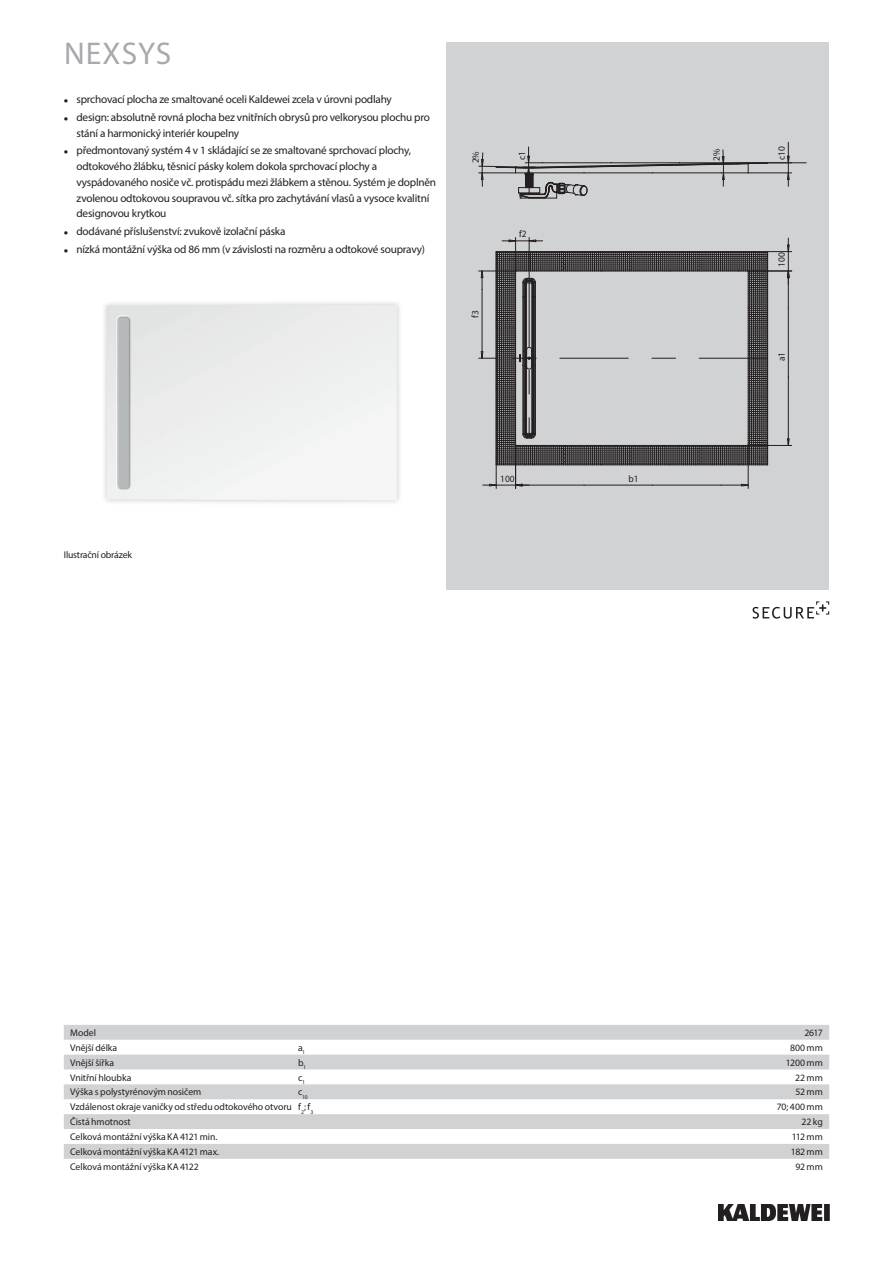
<style>
.page{position:relative;width:893px;height:1263px;background:#fff}
.page>*{position:absolute;margin:0;border:0;box-sizing:border-box;transform-origin:0 0}
.t1{font:31.5px "Myriad Pro";letter-spacing:.03em;color:#a8a9ad}
.t2{font:11.25px/15.8px "Myriad Pro";letter-spacing:-.02em;color:#231f20}
.t3{font:9.75px "Myriad Pro";letter-spacing:-.005em;color:#231f20}
.t4{font:9.6px "Myriad Pro";color:#231f20}
.t5{font:5.7px "Myriad Pro";color:#231f20}
.s1{font-size:15.75px}
</style>
<div class="page">
<img style="left:719px;top:1204px;width:110px;height:16px">
<div style="left:446px;top:43px;width:383px;height:547px;background:#d1d2d4"></div>
<svg style="left:479px;top:237px;width:313px;height:251px"></svg>
<img style="left:104px;top:302px;width:296px;height:201px">
<svg style="left:64px;top:1025px;width:765px;height:134px;fill:#d1d2d4"></svg>
<svg style="left:753px;top:601px;width:76px;height:18px"></svg>
<svg style="left:478px;top:142px;width:328px;height:57px"></svg>
<h1 class="t1" style="left:64px;top:34px;width:109px">NEXSYS</h1>
<p class="t2" style="left:64px;top:91px;width:330px"><span class="s1">•</span> sprchovací plocha ze smaltované oceli Kaldewei zcela v úrovni podlahy</p>
<p class="t2" style="left:77px;top:109px;width:355px;text-indent:-13px"><span class="s1">•</span> design: absolutně rovná plocha bez vnitřních obrysů pro velkorysou plochu pro stání a harmonický interiér koupelny</p>
<p class="t2" style="left:77px;top:143px;width:361px;text-indent:-13px"><span class="s1">•</span> předmontovaný systém 4 v 1 skládající se ze smaltované sprchovací plochy, odtokového žlábku, těsnicí pásky kolem dokola sprchovací plochy a vyspádovaného nosiče vč. protispádu mezi žlábkem a stěnou. Systém je doplněn zvolenou odtokovou soupravou vč. sítka pro zachytávání vlasů a vysoce kvalitní designovou krytkou</p>
<p class="t2" style="left:64px;top:223px;width:223px"><span class="s1">•</span> dodávané příslušenství: zvukově izolační páska</p>
<p class="t2" style="left:64px;top:241px;width:363px"><span class="s1">•</span> nízká montážní výška od 86 mm (v závislosti na rozměru a odtokové soupravy)</p>
<p class="t4" style="left:469px;top:318px;width:9px;rotate:-90deg">f3</p>
<p class="t4" style="left:516px;top:160px;width:11px;rotate:-90deg">c1</p>
<p class="t4" style="left:519px;top:228px;width:9px">f2</p>
<p class="t3" style="left:64px;top:549px;width:70px">Ilustrační obrázek</p>
<p class="t4" style="left:500px;top:473px;width:16px">100</p>
<p class="t4" style="left:629px;top:473px;width:12px">b1</p>
<p class="t4" style="left:776px;top:160px;width:15px;rotate:-90deg">c10</p>
<p class="t4" style="left:776px;top:267px;width:16px;rotate:-90deg">100</p>
<p class="t4" style="left:776px;top:361px;width:11px;rotate:-90deg">a1</p>
<p class="t3" style="left:70px;top:1027px;width:27px">Model</p>
<p class="t3" style="left:804px;top:1027px;width:20px">2617</p>
<p class="t3" style="left:70px;top:1041px;width:49px">Vnější délka</p>
<p class="t3" style="left:298px;top:1041px;width:8px">a<sub>1</sub></p>
<p class="t3" style="left:790px;top:1041px;width:34px">800 mm</p>
<p class="t3" style="left:70px;top:1056px;width:45px">Vnější šířka</p>
<p class="t3" style="left:298px;top:1056px;width:9px">b<sub>1</sub></p>
<p class="t3" style="left:786px;top:1056px;width:38px">1200 mm</p>
<p class="t3" style="left:70px;top:1071px;width:63px">Vnitřní hloubka</p>
<p class="t3" style="left:298px;top:1071px;width:8px">c<sub>1</sub></p>
<p class="t3" style="left:795px;top:1071px;width:29px">22 mm</p>
<p class="t3" style="left:70px;top:1086px;width:133px">Výška s polystyrénovým nosičem</p>
<p class="t5" style="left:298px;top:1093px;width:11px"><sup>c</sup>10</p>
<p class="t3" style="left:795px;top:1086px;width:29px">52 mm</p>
<p class="t3" style="left:70px;top:1101px;width:245px">Vzdálenost okraje vaničky od středu odtokového otvoru f<sub>2</sub>; f<sub>3</sub></p>
<p class="t3" style="left:777px;top:1101px;width:48px">70; 400 mm</p>
<p class="t3" style="left:70px;top:1116px;width:62px">Čistá hmotnost</p>
<p class="t3" style="left:802px;top:1116px;width:23px">22 kg</p>
<p class="t3" style="left:70px;top:1131px;width:149px">Celková montážní výška KA 4121 min.</p>
<p class="t3" style="left:792px;top:1131px;width:32px">112 mm</p>
<p class="t3" style="left:70px;top:1146px;width:151px">Celková montážní výška KA 4121 max.</p>
<p class="t3" style="left:791px;top:1146px;width:33px">182 mm</p>
<p class="t3" style="left:70px;top:1160px;width:130px">Celková montážní výška KA 4122</p>
<p class="t3" style="left:795px;top:1160px;width:29px">92 mm</p>
</div>
